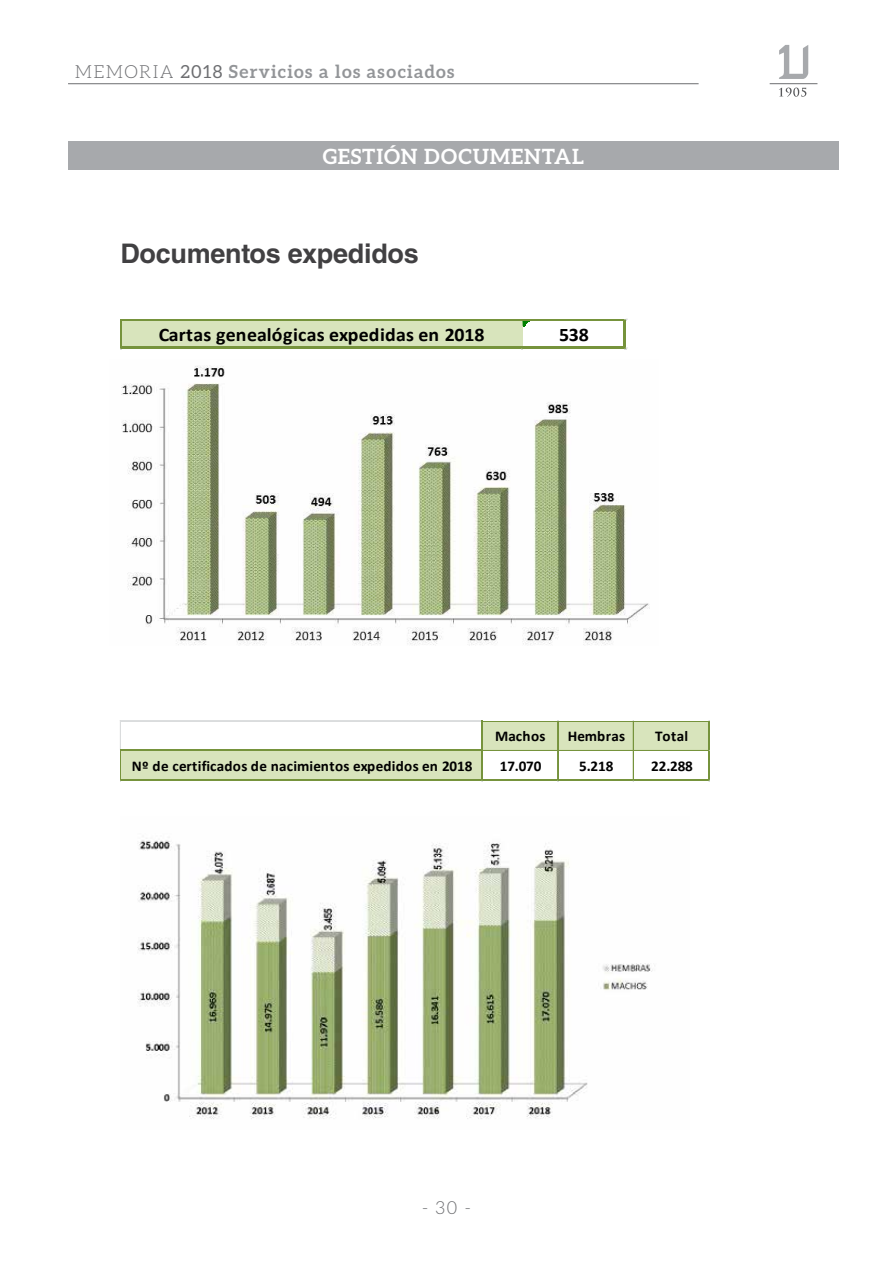
<style>
.page{position:relative;width:893px;height:1263px;background:#fff}
.page>*{position:absolute;margin:0;border:0;box-sizing:border-box;transform-origin:0 0}
.t1{font:700 27px "Helvetica LT Std";letter-spacing:-.01em;color:#414042}
.t2{font:700 21px "Aleo";letter-spacing:.04em;color:#fff}
.t3{font:700 19.2px "Calibri";letter-spacing:.005em;color:#000;scale:1.04 1}
.t4{font:700 18px "Aleo";letter-spacing:.07em;color:#939598}
.t5{font:300 18px "Aleo";color:#6d6e71}
.t6{font:700 15px "Calibri";letter-spacing:.005em;color:#000}
.s1{font-weight:300;color:#6d6e71}
.s2{font-weight:400;color:#6d6e71}
</style>
<div class="page">
<hr style="left:68px;top:83px;width:631px;height:1px;background:#6d6e71">
<svg style="left:779px;top:45px;width:29px;height:34px"></svg>
<svg style="left:779px;top:88px;width:27px;height:9px"></svg>
<hr style="left:770px;top:83px;width:47px;height:1px;background:#6d6e71">
<div style="left:68px;top:141px;width:771px;height:29px;background:#a7a9ac"></div>
<img style="left:121px;top:366px;width:529px;height:280px">
<div style="left:122px;top:320px;width:401px;height:29px;background:#d8e4bc"></div>
<svg style="left:521px;top:320px;width:8px;height:6px"></svg>
<hr style="left:122px;top:319px;width:504px;height:1px;background:#76933c">
<hr style="left:120px;top:319px;width:2px;height:30px;background:#76933c">
<hr style="left:122px;top:347px;width:504px;height:2px;background:#76933c">
<hr style="left:624px;top:320px;width:2px;height:29px;background:#76933c">
<div style="left:482px;top:721px;width:228px;height:30px;background:#d8e4bc"></div>
<div style="left:121px;top:750px;width:362px;height:31px;background:#d8e4bc"></div>
<hr style="left:120px;top:720px;width:361px;height:1px;background:#dadcdd">
<hr style="left:483px;top:720px;width:227px;height:1px;background:#76933c">
<svg style="left:120px;top:721px;width:1px;height:28px"></svg>
<hr style="left:121px;top:749px;width:362px;height:2px;background:#76933c">
<hr style="left:483px;top:750px;width:225px;height:1px;background:#76933c">
<hr style="left:120px;top:749px;width:1px;height:32px;background:#76933c">
<hr style="left:481px;top:720px;width:2px;height:61px;background:#76933c">
<hr style="left:557px;top:721px;width:1px;height:58px;background:#76933c">
<hr style="left:633px;top:721px;width:1px;height:58px;background:#76933c">
<hr style="left:121px;top:779px;width:589px;height:2px;background:#76933c">
<hr style="left:708px;top:721px;width:2px;height:60px;background:#76933c">
<img style="left:137px;top:840px;width:516px;height:279px">
<p class="t4" style="left:75px;top:61px;width:381px"><span class="s1">MEMORIA</span> <span class="s2">2018</span> Servicios a los asociados</p>
<h2 class="t2" style="left:323px;top:145px;width:263px">GESTIÓN DOCUMENTAL</h2>
<h1 class="t1" style="left:120px;top:237px;width:300px">Documentos expedidos</h1>
<p class="t3" style="left:159px;top:322px;width:315px">Cartas genealógicas expedidas en 2018</p>
<p class="t3" style="left:559px;top:322px;width:30px">538</p>
<p class="t6" style="left:495px;top:727px;width:52px">Machos</p>
<p class="t6" style="left:568px;top:727px;width:59px">Hembras</p>
<p class="t6" style="left:655px;top:727px;width:35px">Total</p>
<p class="t6" style="left:132px;top:757px;width:342px">Nº de certificados de nacimientos expedidos en 2018</p>
<p class="t6" style="left:500px;top:757px;width:43px">17.070</p>
<p class="t6" style="left:579px;top:757px;width:36px">5.218</p>
<p class="t6" style="left:651px;top:757px;width:43px">22.288</p>
<p class="t5" style="left:422px;top:1197px;width:51px">- 30 -</p>
</div>
